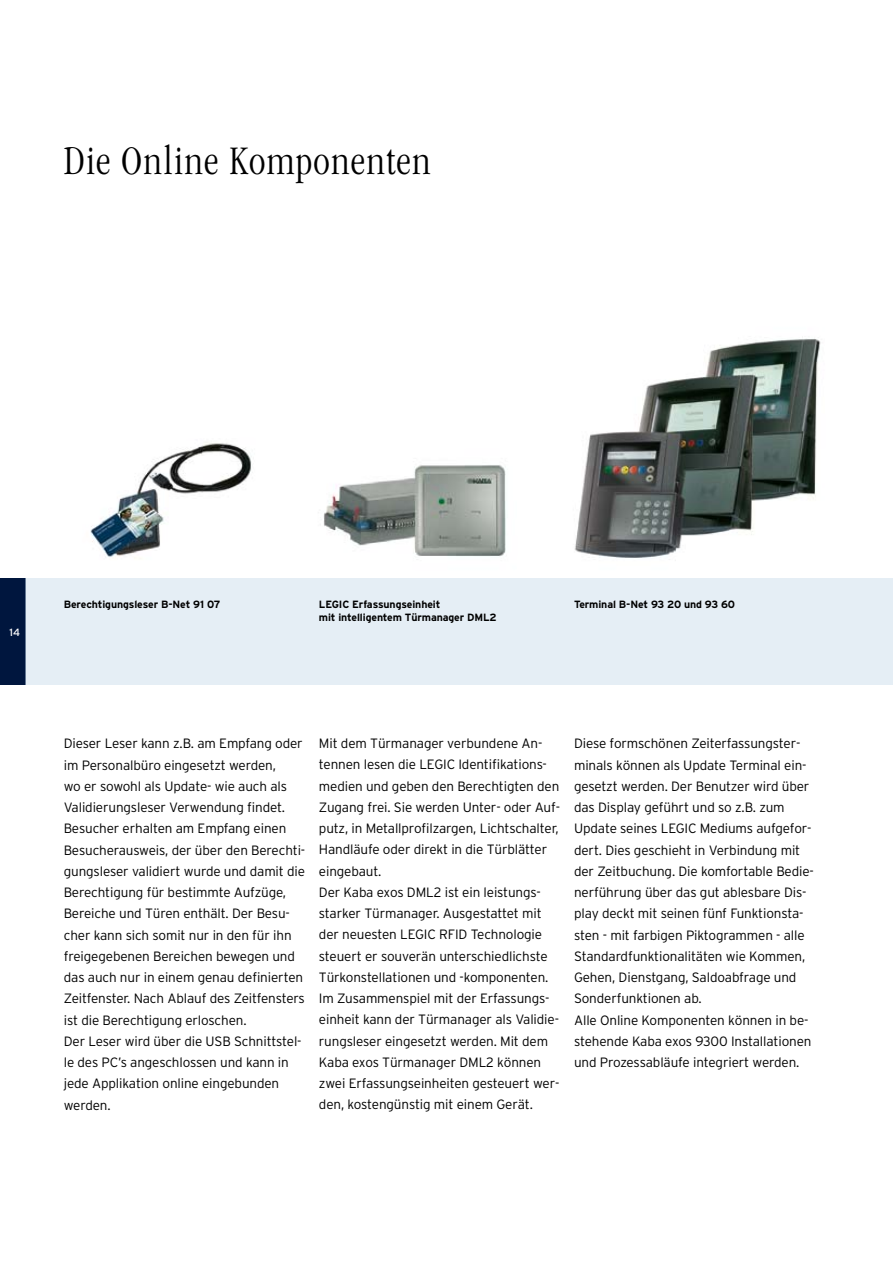
<style>
.page{position:relative;width:893px;height:1263px;background:#fff}
.page>*{position:absolute;margin:0;border:0;box-sizing:border-box;transform-origin:0 0}
.t1{font:300 condensed 42px "ITC Garamond Std";letter-spacing:.03em;color:#000}
.t2{font:300 13.5px/21.3px "Interstate";letter-spacing:-.01em;color:#000}
.t3{font:700 10.5px/12.8px "Interstate";letter-spacing:-.01em;color:#000}
.t4{font:10.5px "Interstate";color:#fff}
</style>
<div class="page">
<div style="left:0;top:578px;width:26px;height:107px;background:#00163e"></div>
<div style="left:26px;top:578px;width:867px;height:107px;background:#e5eef5"></div>
<img style="left:90px;top:442px;width:162px;height:116px">
<img style="left:323px;top:465px;width:183px;height:92px">
<img style="left:574px;top:338px;width:247px;height:220px">
<h1 class="t1" style="left:64px;top:138px;width:368px">Die Online Komponenten</h1>
<p class="t4" style="left:10px;top:626px;width:12px">14</p>
<p class="t3" style="left:64px;top:598px;width:158px">Berechtigungsleser B-Net 91 07</p>
<p class="t3" style="left:319px;top:598px;width:179px">LEGIC Erfassungseinheit<br>mit intelligentem Türmanager DML2</p>
<p class="t3" style="left:574px;top:598px;width:163px">Terminal B-Net 93 20 und 93 60</p>
<p class="t2" style="left:64px;top:733px;width:243px">Dieser Leser kann z.B. am Empfang oder im Personalbüro eingesetzt werden,<br>wo er sowohl als Update- wie auch als Validierungsleser Verwendung findet.<br>Besucher erhalten am Empfang einen Besucherausweis, der über den Berechti&shy;gungsleser validiert wurde und damit die Berechtigung für bestimmte Aufzüge, Bereiche und Türen enthält. Der Besu&shy;cher kann sich somit nur in den für ihn freigegebenen Bereichen bewegen und das auch nur in einem genau definierten Zeitfenster. Nach Ablauf des Zeitfensters ist die Berechtigung erloschen.<br>Der Leser wird über die USB Schnittstel&shy;le des PC’s angeschlossen und kann in jede Applikation online eingebunden werden.</p>
<p class="t2" style="left:319px;top:733px;width:243px">Mit dem Türmanager verbundene An&shy;tennen lesen die LEGIC Identifikations&shy;medien und geben den Berechtigten den Zugang frei. Sie werden Unter- oder Auf&shy;putz, in Metallprofilzargen, Lichtschalter, Handläufe oder direkt in die Türblätter eingebaut.<br>Der Kaba exos DML2 ist ein leistungs&shy;starker Türmanager. Ausgestattet mit der neuesten LEGIC RFID Technologie steuert er souverän unterschiedlichste Türkonstellationen und -komponenten.<br>Im Zusammenspiel mit der Erfassungs&shy;einheit kann der Türmanager als Validie&shy;rungsleser eingesetzt werden. Mit dem Kaba exos Türmanager DML2 können zwei Erfassungseinheiten gesteuert wer&shy;den, kostengünstig mit einem Gerät.</p>
<p class="t2" style="left:574px;top:733px;width:241px">Diese formschönen Zeiterfassungster&shy;minals können als Update Terminal ein&shy;gesetzt werden. Der Benutzer wird über das Display geführt und so z.B. zum Update seines LEGIC Mediums aufgefor&shy;dert. Dies geschieht in Verbindung mit der Zeitbuchung. Die komfortable Bedie&shy;nerführung über das gut ablesbare Dis&shy;play deckt mit seinen fünf Funktionsta&shy;sten - mit farbigen Piktogrammen - alle Standardfunktionalitäten wie Kommen, Gehen, Dienstgang, Saldoabfrage und Sonderfunktionen ab.<br>Alle Online Komponenten können in be&shy;stehende Kaba exos 9300 Installationen und Prozessabläufe integriert werden.</p>
</div>
